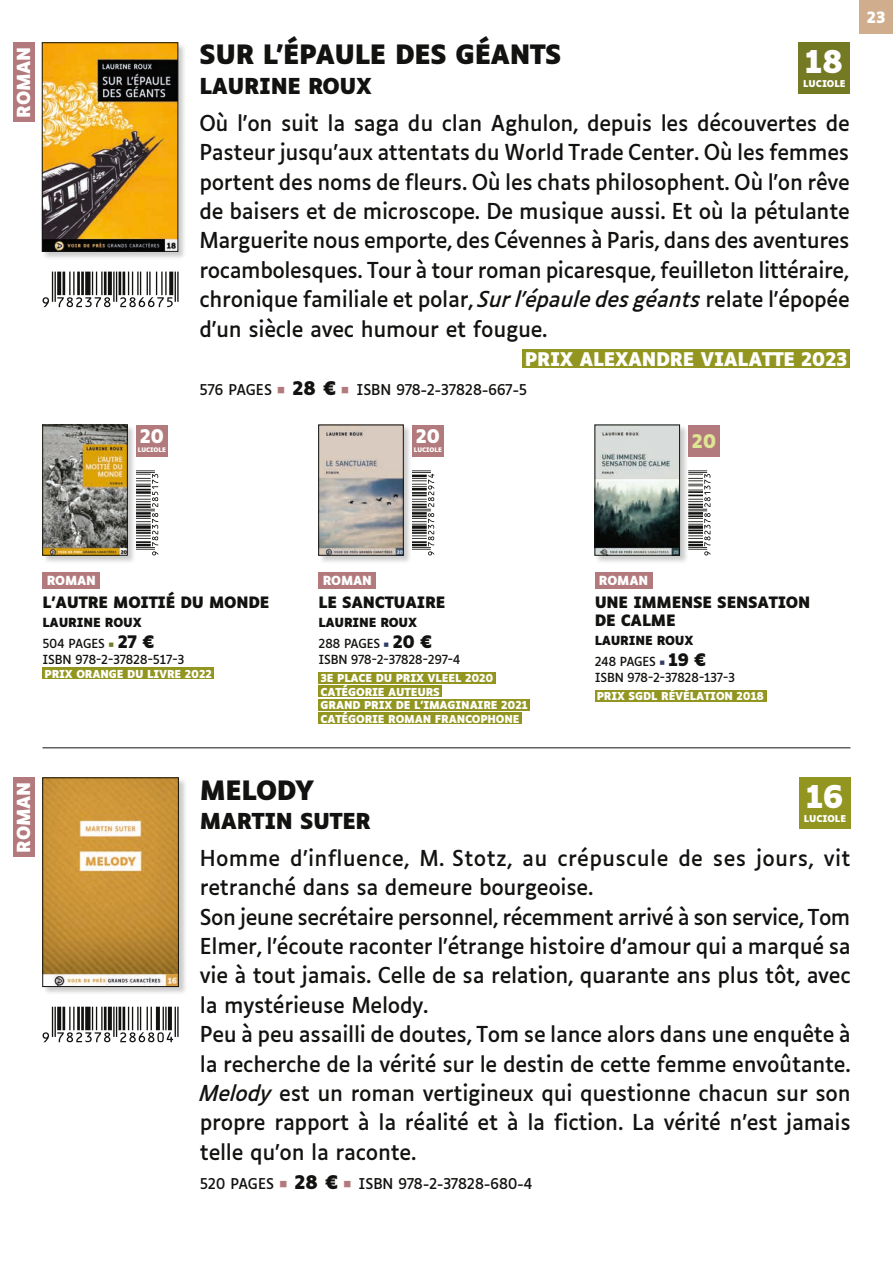
<style>
.page{position:relative;width:893px;height:1263px;background:#fff}
.page>*{position:absolute;margin:0;border:0;box-sizing:border-box;transform-origin:0 0}
.t1{font:700 30px "Luciole";color:#fff}
.t2{font:700 25.5px "Luciole";letter-spacing:-.015em;color:#121310}
.t3{font:21px/29.4px "Luciole";letter-spacing:-.015em;color:#121310;text-align:justify}
.t4{font:700 21px "Luciole";letter-spacing:-.015em;color:#121310}
.t5{font:700 18px "Luciole";letter-spacing:-.015em;color:#fff}
.t6{font:700 18px "Luciole";color:#dee595}
.t7{font:700 17.25px "Luciole";letter-spacing:-.015em;color:#fff}
.t8{font:700 15px/18px "Luciole";letter-spacing:-.015em;color:#121310}
.t9{font:700 15px "Luciole";color:#fff}
.t10{font:14.25px "Luciole";letter-spacing:-.03em;color:#121310}
.t11{font:700 12px/20.7px "Luciole";letter-spacing:-.015em;color:#121310}
.t12{font:12px "Luciole";letter-spacing:-.025em;color:#121310}
.t13{font:700 12px "Luciole";letter-spacing:-.015em;color:#fff}
.t14{font:700 10.5px/13.5px "Luciole";letter-spacing:-.015em;color:#fff}
.t15{font:700 9px "Luciole";color:#fff}
.t16{font:700 6px "Luciole";color:#fff}
.s1{font-style:italic}
.s2{font-weight:700;font-size:18px;color:#b27a7c}
.s3{font-weight:700;font-size:18px}
.s4{font-weight:400}
.s5{font-weight:400;color:#747924}
.s6{font-size:16.5px}
.s7{font-weight:400;color:#2f3c67}
</style>
<div class="page">
<div style="left:859px;top:0;width:34px;height:34px;background:#d0ad8c"></div>
<div style="left:522px;top:350px;width:328px;height:18px;background:#929621"></div>
<div style="left:42px;top:42px;width:145px;height:218px;background:#121310;opacity:.22"></div>
<img style="left:44px;top:45px;width:132px;height:205px">
<div style="left:42px;top:43px;width:136px;height:209px;border:1px solid #121310"></div>
<div style="left:42px;top:572px;width:58px;height:16px;background:#b27a7c"></div>
<div style="left:42px;top:667px;width:172px;height:12px;background:#929621"></div>
<div style="left:42px;top:424px;width:95px;height:140px;background:#121310;opacity:.22"></div>
<img style="left:44px;top:427px;width:82px;height:126px">
<div style="left:42px;top:425px;width:86px;height:130px;border:1px solid #121310"></div>
<div style="left:136px;top:425px;width:32px;height:32px;background:#b27a7c"></div>
<div style="left:318px;top:572px;width:58px;height:16px;background:#b27a7c"></div>
<div style="left:318px;top:672px;width:178px;height:11px;background:#929621"></div>
<div style="left:318px;top:685px;width:124px;height:12px;background:#929621"></div>
<div style="left:318px;top:699px;width:212px;height:11px;background:#929621"></div>
<div style="left:318px;top:712px;width:204px;height:12px;background:#929621"></div>
<div style="left:318px;top:424px;width:94px;height:140px;background:#121310;opacity:.22"></div>
<img style="left:320px;top:427px;width:81px;height:126px">
<div style="left:318px;top:425px;width:85px;height:130px;border:1px solid #121310"></div>
<div style="left:412px;top:425px;width:32px;height:32px;background:#b27a7c"></div>
<div style="left:595px;top:572px;width:58px;height:16px;background:#b27a7c"></div>
<div style="left:595px;top:690px;width:171px;height:11px;background:#929621"></div>
<div style="left:594px;top:424px;width:95px;height:140px;background:#121310;opacity:.22"></div>
<img style="left:597px;top:427px;width:81px;height:126px">
<div style="left:595px;top:425px;width:85px;height:130px;border:1px solid #121310"></div>
<svg style="left:136px;top:470px;width:22px;height:85px"></svg>
<svg style="left:412px;top:470px;width:22px;height:85px"></svg>
<svg style="left:688px;top:470px;width:22px;height:85px"></svg>
<div style="left:688px;top:425px;width:32px;height:32px;background:#b27a7c"></div>
<svg style="left:43px;top:272px;width:136px;height:35px"></svg>
<div style="left:799px;top:43px;width:51px;height:51px;background:#747924"></div>
<div style="left:13px;top:43px;width:21px;height:79px;background:#b27a7c"></div>
<hr style="left:43px;top:747px;width:807px;height:1px;background:#121310">
<div style="left:42px;top:777px;width:145px;height:218px;background:#121310;opacity:.22"></div>
<img style="left:45px;top:780px;width:132px;height:205px">
<div style="left:43px;top:778px;width:136px;height:209px;border:1px solid #121310"></div>
<svg style="left:43px;top:1007px;width:136px;height:35px"></svg>
<div style="left:799px;top:778px;width:51px;height:51px;background:#929621"></div>
<div style="left:13px;top:778px;width:21px;height:79px;background:#b27a7c"></div>
<p class="t7" style="left:14px;top:118px;width:72px;rotate:-90deg">ROMAN</p>
<p class="t5" style="left:140px;top:427px;width:26px">20</p>
<p class="t16" style="left:138px;top:447px;width:30px">LUCIOLE</p>
<p class="t2" style="left:199px;top:41px;width:364px">SUR L’ÉPAULE DES GÉANTS</p>
<p class="t4" style="left:199px;top:74px;width:174px">LAURINE ROUX</p>
<p class="t3" style="left:199px;top:106px;width:652px">Où l’on suit la saga du clan Aghulon, depuis les découvertes de Pasteur jusqu’aux attentats du World Trade Center. Où les femmes portent des noms de fleurs. Où les chats philosophent. Où l’on rêve de baisers et de microscope. De musique aussi. Et où la pétulante Marguerite nous emporte, des Cévennes à Paris, dans des aventures rocambolesques. Tour à tour roman picaresque, feuilleton littéraire, chronique familiale et polar, <span class="s1">Sur l’épaule des géants</span> relate l’épopée d’un siècle avec humour et fougue.</p>
<p class="t5" style="left:525px;top:349px;width:324px">PRIX ALEXANDRE VIALATTE 2023</p>
<p class="t10" style="left:199px;top:377px;width:329px">576 PAGES <span class="s2">◼</span> <span class="s3">28 €</span> <span class="s2">◼</span> ISBN 978-2-37828-667-5</p>
<h1 class="t1" style="left:805px;top:45px;width:40px">18</h1>
<p class="t15" style="left:803px;top:78px;width:44px">LUCIOLE</p>
<p class="t5" style="left:416px;top:427px;width:26px">20</p>
<p class="t16" style="left:414px;top:447px;width:30px">LUCIOLE</p>
<p class="t6" style="left:692px;top:431px;width:26px">20</p>
<p class="t9" style="left:867px;top:9px;width:20px">23</p>
<p class="t13" style="left:47px;top:574px;width:51px">ROMAN</p>
<p class="t8" style="left:42px;top:594px;width:228px">L’AUTRE MOITIÉ DU MONDE</p>
<p class="t11" style="left:42px;top:612px;width:113px">LAURINE ROUX<br><span class="s4">504 PAGES</span> <span class="s5">◼</span> <span class="s6">27 €</span></p>
<p class="t12" style="left:42px;top:649px;width:143px">ISBN 978-2-37828-517-3</p>
<p class="t14" style="left:45px;top:667px;width:169px">PRIX ORANGE DU LIVRE 2022</p>
<p class="t13" style="left:323px;top:574px;width:51px">ROMAN</p>
<p class="t8" style="left:318px;top:594px;width:129px">LE SANCTUAIRE</p>
<p class="t11" style="left:318px;top:612px;width:115px">LAURINE ROUX<br><span class="s4">288 PAGES</span> <span class="s7">◼</span> <span class="s6">20 €</span></p>
<p class="t12" style="left:318px;top:649px;width:144px">ISBN 978-2-37828-297-4</p>
<p class="t14" style="left:321px;top:672px;width:209px">3E PLACE DU PRIX VLEEL 2020<br>CATÉGORIE AUTEURS<br>GRAND PRIX DE L’IMAGINAIRE 2021<br>CATÉGORIE ROMAN FRANCOPHONE</p>
<p class="t13" style="left:599px;top:574px;width:51px">ROMAN</p>
<p class="t8" style="left:595px;top:594px;width:217px">UNE IMMENSE SENSATION<br>DE CALME</p>
<p class="t11" style="left:595px;top:630px;width:113px">LAURINE ROUX<br><span class="s4">248 PAGES</span> <span class="s7">◼</span> <span class="s6">19 €</span></p>
<p class="t12" style="left:595px;top:667px;width:142px">ISBN 978-2-37828-137-3</p>
<p class="t14" style="left:597px;top:690px;width:169px">PRIX SGDL RÉVÉLATION 2018</p>
<p class="t7" style="left:14px;top:853px;width:72px;rotate:-90deg">ROMAN</p>
<p class="t2" style="left:200px;top:776px;width:115px">MELODY</p>
<p class="t4" style="left:200px;top:809px;width:173px">MARTIN SUTER</p>
<p class="t3" style="left:200px;top:841px;width:652px;text-align:left">Homme d’influence, M. Stotz, au crépuscule de ses jours, vit retranché dans sa demeure bourgeoise.<br>Son jeune secrétaire personnel, récemment arrivé à son service, Tom Elmer, l’écoute raconter l’étrange histoire d’amour qui a marqué sa vie à tout jamais. Celle de sa relation, quarante ans plus tôt, avec la mystérieuse Melody.<br>Peu à peu assailli de doutes, Tom se lance alors dans une enquête à la recherche de la vérité sur le destin de cette femme envoûtante.<br><span class="s1">Melody</span> est un roman vertigineux qui questionne chacun sur son propre rapport à la réalité et à la fiction. La vérité n’est jamais telle qu’on la raconte.</p>
<p class="t10" style="left:200px;top:1171px;width:334px">520 PAGES <span class="s2">◼</span> <span class="s3">28 €</span> <span class="s2">◼</span> ISBN 978-2-37828-680-4</p>
<h1 class="t1" style="left:806px;top:780px;width:39px">16</h1>
<p class="t15" style="left:804px;top:813px;width:44px">LUCIOLE</p>
</div>
